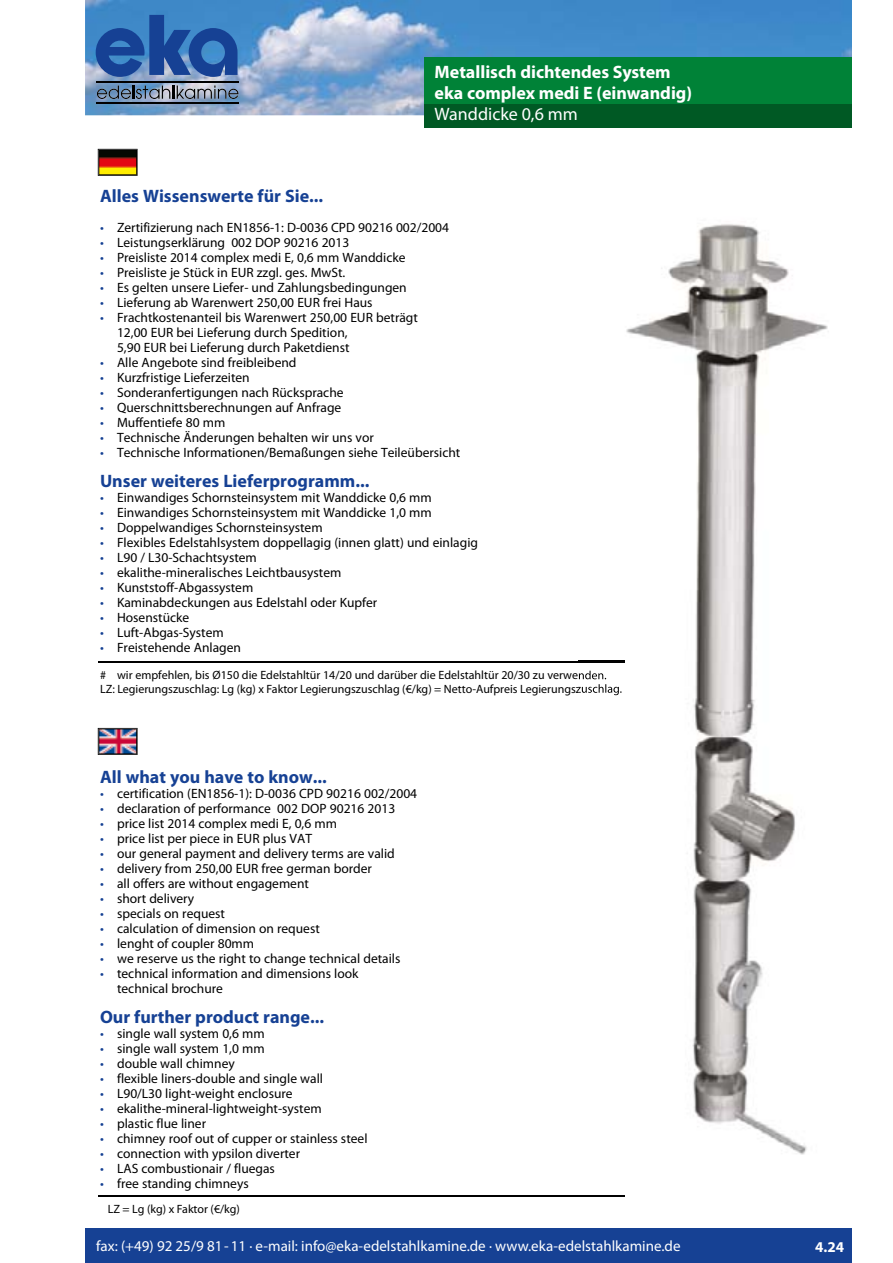
<style>
.page{position:relative;width:893px;height:1263px;background:#fff}
.page>*{position:absolute;margin:0;border:0;box-sizing:border-box;transform-origin:0 0}
.t1{font:700 18px "Myriad Pro";color:#164194}
.t2{font:700 18px/21px "Myriad Pro";color:#fff}
.t3{font:18px "Myriad Pro";color:#fff}
.t4{font:15px "Myriad Pro";color:#fff}
.t5{font:700 15px "Myriad Pro";color:#fff}
.t6{font:13.5px/15px "Myriad Pro";color:#000}
.t7{font:12px/13.5px "Myriad Pro";color:#000}
.s1{color:#164194}
</style>
<div class="page">
<div style="left:85px;top:1228px;width:766px;height:35px;background:#164194"></div>
<img style="left:85px;top:0;width:766px;height:115px">
<svg style="left:96px;top:15px;width:142px;height:62px;background:#3166ad"></svg>
<img style="left:97px;top:81px;width:141px;height:1px">
<img style="left:97px;top:102px;width:141px;height:1px">
<svg style="left:97px;top:89px;width:10px;height:10px"></svg>
<img style="left:109px;top:85px;width:10px;height:14px">
<svg style="left:121px;top:85px;width:21px;height:14px"></svg>
<img style="left:143px;top:85px;width:5px;height:14px">
<svg style="left:149px;top:89px;width:11px;height:10px"></svg>
<img style="left:162px;top:85px;width:8px;height:14px">
<svg style="left:173px;top:85px;width:1px;height:14px"></svg>
<img style="left:177px;top:85px;width:7px;height:14px">
<svg style="left:185px;top:89px;width:10px;height:10px"></svg>
<img style="left:197px;top:89px;width:15px;height:10px">
<svg style="left:214px;top:85px;width:25px;height:14px"></svg>
<div style="left:424px;top:57px;width:427px;height:71px;background:#008237"></div>
<div style="left:424px;top:105px;width:427px;height:23px;background:#005924"></div>
<hr style="left:99px;top:661px;width:525px;height:1px;background:#000">
<svg style="left:98px;top:149px;width:40px;height:27px"></svg>
<img style="left:99px;top:150px;width:38px;height:25px">
<svg style="left:98px;top:728px;width:40px;height:27px"></svg>
<img style="left:99px;top:729px;width:38px;height:25px">
<hr style="left:99px;top:1195px;width:525px;height:2px;background:#000">
<img style="left:578px;top:224px;width:250px;height:973px">
<img style="left:578px;top:670px;width:28px;height:12px">
<img style="left:578px;top:684px;width:41px;height:11px">
<img style="left:578px;top:661px;width:46px;height:1px">
<img style="left:578px;top:1195px;width:46px;height:2px">
<h1 class="t2" style="left:435px;top:61px;width:259px">Metallisch dichtendes System eka complex medi E (einwandig)</h1>
<h1 class="t3" style="left:435px;top:103px;width:145px">Wanddicke 0,6 mm</h1>
<h1 class="t1" style="left:100px;top:184px;width:225px">Alles Wissenswerte für Sie...</h1>
<p class="t6" style="left:100px;top:220px;width:351px"><span class="s1">•</span> Zertifizierung nach EN1856-1: D-0036 CPD 90216 002/2004</p>
<p class="t6" style="left:100px;top:235px;width:251px"><span class="s1">•</span> Leistungserklärung 002 DOP 90216 2013</p>
<p class="t6" style="left:100px;top:250px;width:307px"><span class="s1">•</span> Preisliste 2014 complex medi E, 0,6 mm Wanddicke</p>
<p class="t6" style="left:100px;top:265px;width:247px"><span class="s1">•</span> Preisliste je Stück in EUR zzgl. ges. MwSt.</p>
<p class="t6" style="left:100px;top:280px;width:308px"><span class="s1">•</span> Es gelten unsere Liefer- und Zahlungsbedingungen</p>
<p class="t6" style="left:100px;top:295px;width:274px"><span class="s1">•</span> Lieferung ab Warenwert 250,00 EUR frei Haus</p>
<p class="t6" style="left:117px;top:310px;width:302px;text-indent:-17px"><span class="s1">•</span> Frachtkostenanteil bis Warenwert 250,00 EUR beträgt<br>12,00 EUR bei Lieferung durch Spedition,<br>5,90 EUR bei Lieferung durch Paketdienst</p>
<p class="t6" style="left:100px;top:355px;width:198px"><span class="s1">•</span> Alle Angebote sind freibleibend</p>
<p class="t6" style="left:100px;top:370px;width:151px"><span class="s1">•</span> Kurzfristige Lieferzeiten</p>
<p class="t6" style="left:100px;top:385px;width:245px"><span class="s1">•</span> Sonderanfertigungen nach Rücksprache</p>
<p class="t6" style="left:100px;top:400px;width:243px"><span class="s1">•</span> Querschnittsberechnungen auf Anfrage</p>
<p class="t6" style="left:100px;top:415px;width:127px"><span class="s1">•</span> Muffentiefe 80 mm</p>
<p class="t6" style="left:100px;top:430px;width:275px"><span class="s1">•</span> Technische Änderungen behalten wir uns vor</p>
<p class="t6" style="left:100px;top:445px;width:362px"><span class="s1">•</span> Technische Informationen/Bemaßungen siehe Teileübersicht</p>
<h1 class="t1" style="left:100px;top:469px;width:271px">Unser weiteres Lieferprogramm...</h1>
<p class="t6" style="left:100px;top:490px;width:333px"><span class="s1">•</span> Einwandiges Schornsteinsystem mit Wanddicke 0,6 mm</p>
<p class="t6" style="left:100px;top:505px;width:333px"><span class="s1">•</span> Einwandiges Schornsteinsystem mit Wanddicke 1,0 mm</p>
<p class="t6" style="left:100px;top:520px;width:224px"><span class="s1">•</span> Doppelwandiges Schornsteinsystem</p>
<p class="t6" style="left:100px;top:535px;width:379px"><span class="s1">•</span> Flexibles Edelstahlsystem doppellagig (innen glatt) und einlagig</p>
<p class="t6" style="left:100px;top:550px;width:158px"><span class="s1">•</span> L90 / L30-Schachtsystem</p>
<p class="t6" style="left:100px;top:565px;width:243px"><span class="s1">•</span> ekalithe-mineralisches Leichtbausystem</p>
<p class="t6" style="left:100px;top:580px;width:155px"><span class="s1">•</span> Kunststoff-Abgassystem</p>
<p class="t6" style="left:100px;top:595px;width:279px"><span class="s1">•</span> Kaminabdeckungen aus Edelstahl oder Kupfer</p>
<p class="t6" style="left:100px;top:610px;width:91px"><span class="s1">•</span> Hosenstücke</p>
<p class="t6" style="left:100px;top:625px;width:125px"><span class="s1">•</span> Luft-Abgas-System</p>
<p class="t6" style="left:100px;top:640px;width:143px"><span class="s1">•</span> Freistehende Anlagen</p>
<p class="t7" style="left:100px;top:668px;width:523px"># wir empfehlen, bis Ø150 die Edelstahltür 14/20 und darüber die Edelstahltür 20/30 zu verwenden.<br>LZ: Legierungszuschlag: Lg (kg) x Faktor Legierungszuschlag (€/kg) = Netto-Aufpreis Legierungszuschlag.</p>
<h1 class="t1" style="left:100px;top:765px;width:228px">All what you have to know...</h1>
<p class="t6" style="left:100px;top:785px;width:319px"><span class="s1">•</span> certification (EN1856-1): D-0036 CPD 90216 002/2004</p>
<p class="t6" style="left:100px;top:800px;width:297px"><span class="s1">•</span> declaration of performance 002 DOP 90216 2013</p>
<p class="t6" style="left:100px;top:815px;width:238px"><span class="s1">•</span> price list 2014 complex medi E, 0,6 mm</p>
<p class="t6" style="left:100px;top:830px;width:213px"><span class="s1">•</span> price list per piece in EUR plus VAT</p>
<p class="t6" style="left:100px;top:845px;width:296px"><span class="s1">•</span> our general payment and delivery terms are valid</p>
<p class="t6" style="left:100px;top:860px;width:273px"><span class="s1">•</span> delivery from 250,00 EUR free german border</p>
<p class="t6" style="left:100px;top:875px;width:210px"><span class="s1">•</span> all offers are without engagement</p>
<p class="t6" style="left:100px;top:890px;width:96px"><span class="s1">•</span> short delivery</p>
<p class="t6" style="left:100px;top:905px;width:127px"><span class="s1">•</span> specials on request</p>
<p class="t6" style="left:100px;top:920px;width:221px"><span class="s1">•</span> calculation of dimension on request</p>
<p class="t6" style="left:100px;top:935px;width:156px"><span class="s1">•</span> lenght of coupler 80mm</p>
<p class="t6" style="left:100px;top:950px;width:302px"><span class="s1">•</span> we reserve us the right to change technical details</p>
<p class="t6" style="left:117px;top:965px;width:243px;text-indent:-17px"><span class="s1">•</span> technical information and dimensions look technical brochure</p>
<h1 class="t1" style="left:100px;top:1005px;width:226px">Our further product range...</h1>
<p class="t6" style="left:100px;top:1025px;width:166px"><span class="s1">•</span> single wall system 0,6 mm</p>
<p class="t6" style="left:100px;top:1040px;width:166px"><span class="s1">•</span> single wall system 1,0 mm</p>
<p class="t6" style="left:100px;top:1055px;width:136px"><span class="s1">•</span> double wall chimney</p>
<p class="t6" style="left:100px;top:1070px;width:225px"><span class="s1">•</span> flexible liners-double and single wall</p>
<p class="t6" style="left:100px;top:1085px;width:194px"><span class="s1">•</span> L90/L30 light-weight enclosure</p>
<p class="t6" style="left:100px;top:1100px;width:223px"><span class="s1">•</span> ekalithe-mineral-lightweight-system</p>
<p class="t6" style="left:100px;top:1115px;width:108px"><span class="s1">•</span> plastic flue liner</p>
<p class="t6" style="left:100px;top:1130px;width:269px"><span class="s1">•</span> chimney roof out of cupper or stainless steel</p>
<p class="t6" style="left:100px;top:1145px;width:202px"><span class="s1">•</span> connection with ypsilon diverter</p>
<p class="t6" style="left:100px;top:1160px;width:176px"><span class="s1">•</span> LAS combustionair / fluegas</p>
<p class="t6" style="left:100px;top:1175px;width:150px"><span class="s1">•</span> free standing chimneys</p>
<p class="t7" style="left:108px;top:1202px;width:134px">LZ = Lg (kg) x Faktor (€/kg)</p>
<p class="t4" style="left:96px;top:1237px;width:586px">fax: (+49) 92 25/9 81 - 11 · e-mail: info@eka-edelstahlkamine.de · www.eka-edelstahlkamine.de</p>
<p class="t5" style="left:815px;top:1237px;width:30px">4.24</p>
</div>
